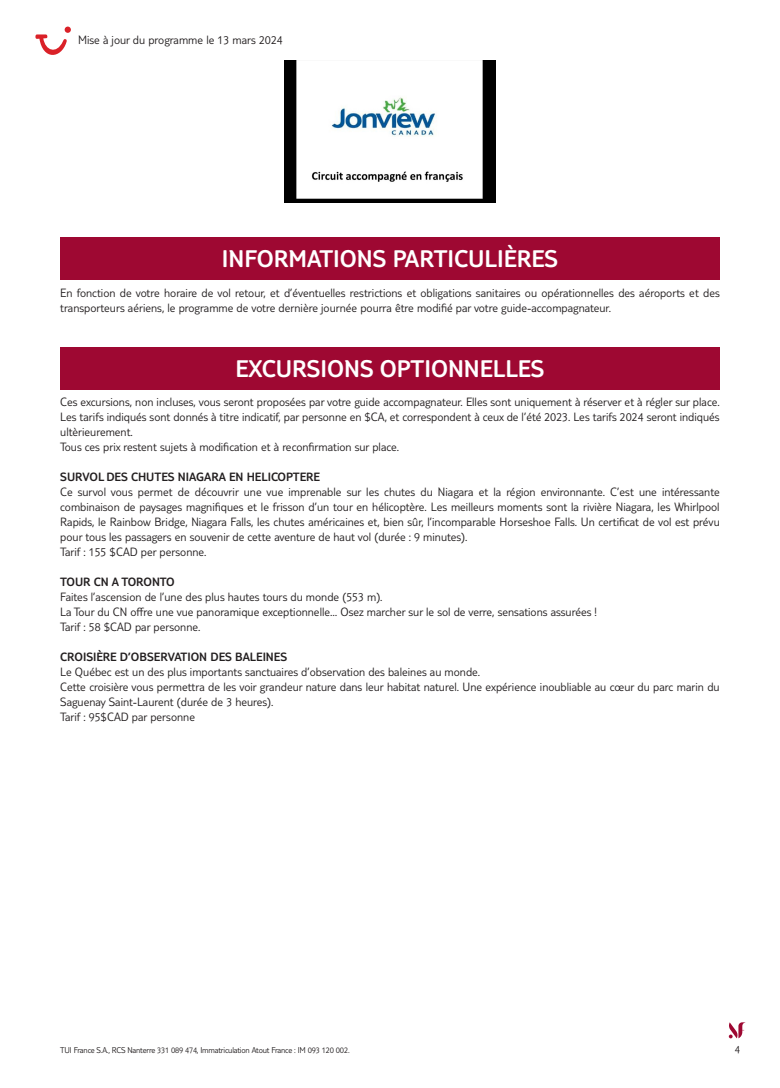
<style>
.page{position:relative;width:780px;height:1088px;background:#fff}
.page>*{position:absolute;margin:0;border:0;box-sizing:border-box;transform-origin:0 0}
.t1{font:300 25px "TUI Type";color:#fff}
.t2{font:300 12.5px/15px "TUI Type";color:#231f20}
.t3{font:300 12.5px "TUI Type";color:#231f20}
.t4{font:300 11.25px "TUI Type";color:#231f20}
.t5{font:300 8.75px "TUI Type";letter-spacing:-.02em;color:#231f20}
</style>
<div class="page">
<svg style="left:728px;top:1022px;width:18px;height:16px"></svg>
<img style="left:285px;top:60px;width:210px;height:142px">
<div style="left:60px;top:237px;width:659px;height:43px;background:#9e0832"></div>
<div style="left:60px;top:347px;width:659px;height:42px;background:#9e0832"></div>
<svg style="left:35px;top:27px;width:36px;height:28px"></svg>
<p class="t2" style="left:78px;top:32px;width:206px">Mise à jour du programme le 13 mars 2024</p>
<h1 class="t1" style="left:222px;top:244px;width:337px">INFORMATIONS PARTICULIÈRES</h1>
<p class="t2" style="left:60px;top:285px;width:661px">En fonction de votre horaire de vol retour, et d’éventuelles restrictions et obligations sanitaires ou opérationnelles des aéroports et des transporteurs aériens, le programme de votre dernière journée pourra être modifié par votre guide-accompagnateur.</p>
<h1 class="t1" style="left:235px;top:354px;width:310px">EXCURSIONS OPTIONNELLES</h1>
<p class="t2" style="left:60px;top:394px;width:661px">Ces excursions, non incluses, vous seront proposées par votre guide accompagnateur. Elles sont uniquement à réserver et à régler sur place.<br>Les tarifs indiqués sont donnés à titre indicatif, par personne en $CA, et correspondent à ceux de l’été 2023. Les tarifs 2024 seront indiqués ultèrieurement.<br>Tous ces prix restent sujets à modification et à reconfirmation sur place.</p>
<p class="t3" style="left:60px;top:470px;width:261px">SURVOL DES CHUTES NIAGARA EN HELICOPTERE</p>
<p class="t2" style="left:60px;top:484px;width:661px">Ce survol vous permet de découvrir une vue imprenable sur les chutes du Niagara et la région environnante. C’est une intéressante combinaison de paysages magnifiques et le frisson d’un tour en hélicoptère. Les meilleurs moments sont la rivière Niagara, les Whirlpool Rapids, le Rainbow Bridge, Niagara Falls, les chutes américaines et, bien sûr, l’incomparable Horseshoe Falls. Un certificat de vol est prévu pour tous les passagers en souvenir de cette aventure de haut vol (durée : 9 minutes).<br>Tarif : 155 $CAD per personne.</p>
<p class="t3" style="left:60px;top:575px;width:116px">TOUR CN A TORONTO</p>
<p class="t2" style="left:60px;top:589px;width:538px">Faites l’ascension de l’une des plus hautes tours du monde (553 m).<br>La Tour du CN offre une vue panoramique exceptionnelle… Osez marcher sur le sol de verre, sensations assurées !<br>Tarif : 58 $CAD par personne.</p>
<p class="t3" style="left:60px;top:650px;width:228px">CROISIÈRE D’OBSERVATION DES BALEINES</p>
<p class="t2" style="left:60px;top:664px;width:661px">Le Québec est un des plus importants sanctuaires d’observation des baleines au monde.<br>Cette croisière vous permettra de les voir grandeur nature dans leur habitat naturel. Une expérience inoubliable au cœur du parc marin du Saguenay Saint-Laurent (durée de 3 heures).<br>Tarif : 95$CAD par personne</p>
<p class="t5" style="left:60px;top:1045px;width:291px">TUI France S.A., RCS Nanterre 331 089 474, Immatriculation Atout France : IM 093 120 002.</p>
<p class="t4" style="left:734px;top:1042px;width:7px">4</p>
</div>
